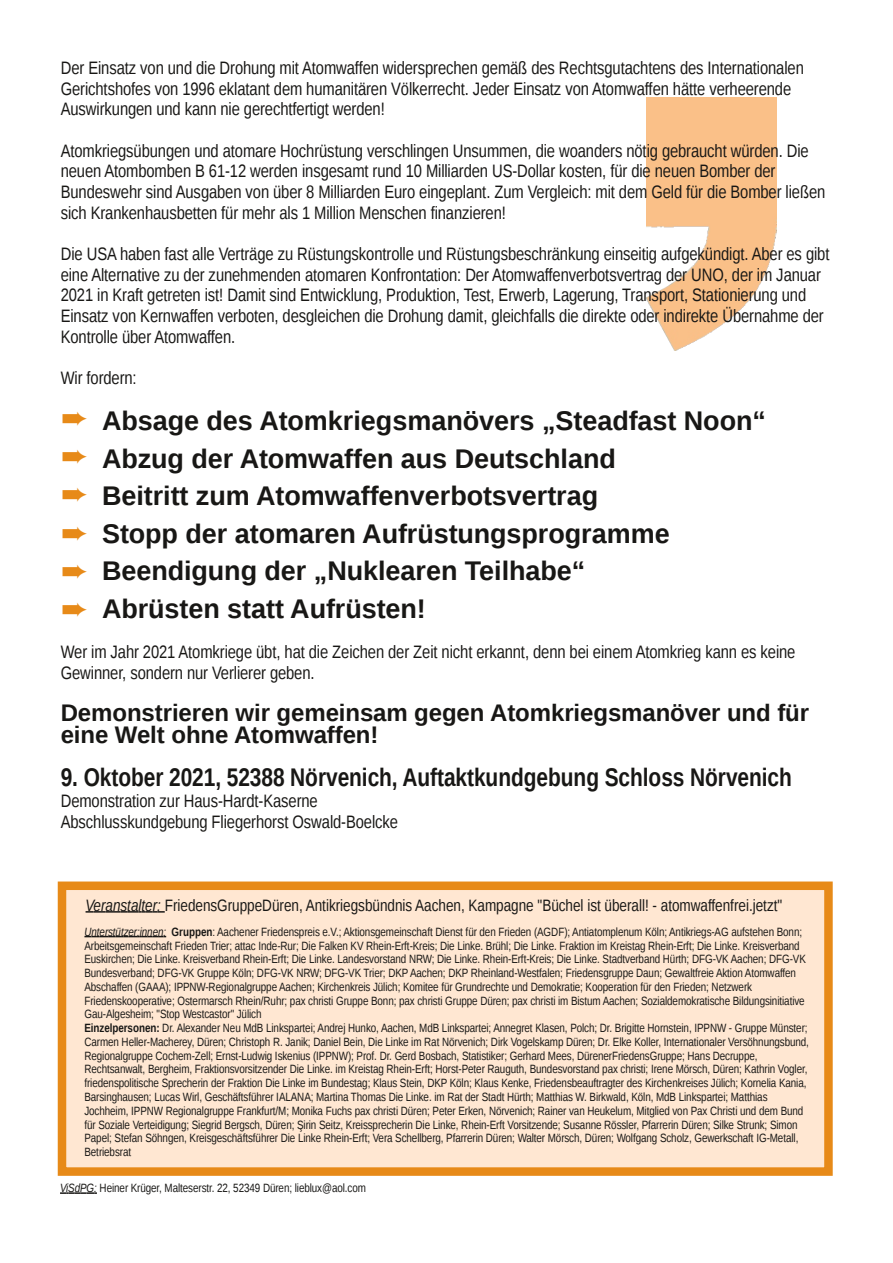
<style>
.page{position:relative;width:893px;height:1263px;background:#fff}
.page>*{position:absolute;margin:0;border:0;box-sizing:border-box;transform-origin:0 0}
.t1{font:33px/38.2px "DejaVu Sans";color:#e78a18;text-align:justify}
.t2{font:700 27px/37.5px "Liberation Sans";color:#181715}
.t3{font:700 25.5px "Liberation Sans Narrow";letter-spacing:-.005em;color:#181715}
.t4{font:700 24px/22.5px "Liberation Sans";letter-spacing:-.005em;color:#181715}
.t5{font:18px/20.7px "Liberation Sans Narrow";letter-spacing:-.005em;color:#181715}
.t6{font:16.5px "Liberation Sans Narrow";color:#181715}
.t7{font:12px/13.8px "Liberation Sans Narrow";letter-spacing:-.005em;color:#181715}
.s1{font-style:italic}
.s2{font-weight:700}
</style>
<div class="page">
<img style="left:646px;top:98px;width:130px;height:252px">
<div style="left:62px;top:886px;width:766px;height:285px;background:#ffe7d2"></div>
<div style="left:58px;top:881px;width:775px;height:295px;border:9px solid #e78a18"></div>
<svg style="left:84px;top:936px;width:82px;height:1px"></svg>
<svg style="left:86px;top:911px;width:79px;height:2px"></svg>
<svg style="left:60px;top:1192px;width:37px;height:2px"></svg>
<p class="t5" style="left:61px;top:57px;width:745px">Der Einsatz von und die Drohung mit Atomwaffen widersprechen gemäß des Rechtsgutachtens des Internationalen<br>Gerichtshofes von 1996 eklatant dem humanitären Völkerrecht. Jeder Einsatz von Atomwaffen hätte verheerende<br>Auswirkungen und kann nie gerechtfertigt werden!</p>
<p class="t5" style="left:61px;top:140px;width:766px">Atomkriegsübungen und atomare Hochrüstung verschlingen Unsummen, die woanders nötig gebraucht würden. Die neuen Atombomben B 61-12 werden insgesamt rund 10 Milliarden US-Dollar kosten, für die neuen Bomber der Bundeswehr sind Ausgaben von über 8 Milliarden Euro eingeplant. Zum Vergleich: mit dem Geld für die Bomber ließen sich Krankenhausbetten für mehr als 1 Million Menschen finanzieren!</p>
<p class="t5" style="left:61px;top:243px;width:770px">Die USA haben fast alle Verträge zu Rüstungskontrolle und Rüstungsbeschränkung einseitig aufgekündigt. Aber es gibt eine Alternative zu der zunehmenden atomaren Konfrontation: Der Atomwaffenverbotsvertrag der UNO, der im Januar 2021 in Kraft getreten ist! Damit sind Entwicklung, Produktion, Test, Erwerb, Lagerung, Transport, Stationierung und Einsatz von Kernwaffen verboten, desgleichen die Drohung damit, gleichfalls die direkte oder indirekte Übernahme der Kontrolle über Atomwaffen.</p>
<h3 class="t5" style="left:61px;top:367px;width:77px">Wir fordern:</h3>
<p class="t2" style="left:102px;top:402px;width:665px">Absage des Atomkriegsmanövers „Steadfast Noon“ Abzug der Atomwaffen aus Deutschland<br>Beitritt zum Atomwaffenverbotsvertrag<br>Stopp der atomaren Aufrüstungsprogramme Beendigung der „Nuklearen Teilhabe“<br>Abrüsten statt Aufrüsten!</p>
<h3 class="t5" style="left:61px;top:641px;width:736px">Wer im Jahr 2021 Atomkriege übt, hat die Zeichen der Zeit nicht erkannt, denn bei einem Atomkrieg kann es keine<br>Gewinner, sondern nur Verlierer geben.</h3>
<h3 class="t4" style="left:61px;top:701px;width:750px">Demonstrieren wir gemeinsam gegen Atomkriegsmanöver und für eine Welt ohne Atomwaffen!</h3>
<h3 class="t3" style="left:61px;top:762px;width:733px">9. Oktober 2021, 52388 Nörvenich, Auftaktkundgebung Schloss Nörvenich</h3>
<h3 class="t5" style="left:61px;top:790px;width:339px">Demonstration zur Haus-Hardt-Kaserne<br>Abschlusskundgebung Fliegerhorst Oswald-Boelcke</h3>
<h1 class="t1" style="left:61px;top:398px;width:29px">➨ ➨ ➨ ➨ ➨ ➨</h1>
<h3 class="t6" style="left:86px;top:895px;width:698px"><span class="s1">Veranstalter:</span> FriedensGruppeDüren, Antikriegsbündnis Aachen, Kampagne "Büchel ist überall! - atomwaffenfrei.jetzt"</h3>
<p class="t7" style="left:84px;top:924px;width:726px"><span class="s1">Unterstützer:innen:</span> <span class="s2">Gruppen</span>: Aachener Friedenspreis e.V.; Aktionsgemeinschaft Dienst für den Frieden (AGDF); Antiatomplenum Köln; Antikriegs-AG aufstehen Bonn; Arbeitsgemeinschaft Frieden Trier; attac Inde-Rur; Die Falken KV Rhein-Erft-Kreis; Die Linke. Brühl; Die Linke. Fraktion im Kreistag Rhein-Erft; Die Linke. Kreisverband Euskirchen; Die Linke. Kreisverband Rhein-Erft; Die Linke. Landesvorstand NRW; Die Linke. Rhein-Erft-Kreis; Die Linke. Stadtverband Hürth; DFG-VK Aachen; DFG-VK Bundesverband; DFG-VK Gruppe Köln; DFG-VK NRW; DFG-VK Trier; DKP Aachen; DKP Rheinland-Westfalen; Friedensgruppe Daun; Gewaltfreie Aktion Atomwaffen Abschaffen (GAAA); IPPNW-Regionalgruppe Aachen; Kirchenkreis Jülich; Komitee für Grundrechte und Demokratie; Kooperation für den Frieden; Netzwerk Friedenskooperative; Ostermarsch Rhein/Ruhr; pax christi Gruppe Bonn; pax christi Gruppe Düren; pax christi im Bistum Aachen; Sozialdemokratische Bildungsinitiative Gau-Algesheim; "Stop Westcastor" Jülich<br><span class="s2">Einzelpersonen:</span> Dr. Alexander Neu MdB Linkspartei; Andrej Hunko, Aachen, MdB Linkspartei; Annegret Klasen, Polch; Dr. Brigitte Hornstein, IPPNW - Gruppe Münster; Carmen Heller-Macherey, Düren; Christoph R. Janik; Daniel Bein, Die Linke im Rat Nörvenich; Dirk Vogelskamp Düren; Dr. Elke Koller, Internationaler Versöhnungsbund, Regionalgruppe Cochem-Zell; Ernst-Ludwig Iskenius (IPPNW); Prof. Dr. Gerd Bosbach, Statistiker; Gerhard Mees, DürenerFriedensGruppe; Hans Decruppe, Rechtsanwalt, Bergheim, Fraktionsvorsitzender Die Linke. im Kreistag Rhein-Erft; Horst-Peter Rauguth, Bundesvorstand pax christi; Irene Mörsch, Düren; Kathrin Vogler, friedenspolitische Sprecherin der Fraktion Die Linke im Bundestag; Klaus Stein, DKP Köln; Klaus Kenke, Friedensbeauftragter des Kirchenkreises Jülich; Kornelia Kania, Barsinghausen; Lucas Wirl, Geschäftsführer IALANA; Martina Thomas Die Linke. im Rat der Stadt Hürth; Matthias W. Birkwald, Köln, MdB Linkspartei; Matthias Jochheim, IPPNW Regionalgruppe Frankfurt/M; Monika Fuchs pax christi Düren; Peter Erken, Nörvenich; Rainer van Heukelum, Mitglied von Pax Christi und dem Bund für Soziale Verteidigung; Siegrid Bergsch, Düren; Şirin Seitz, Kreissprecherin Die Linke, Rhein-Erft Vorsitzende; Susanne Rössler, Pfarrerin Düren; Silke Strunk; Simon Papel; Stefan Söhngen, Kreisgeschäftsführer Die Linke Rhein-Erft; Vera Schellberg, Pfarrerin Düren; Walter Mörsch, Düren; Wolfgang Scholz, Gewerkschaft IG-Metall, Betriebsrat</p>
<p class="t7" style="left:60px;top:1181px;width:307px"><span class="s1">ViSdPG:</span> Heiner Krüger, Malteserstr. 22, 52349 Düren; lieblux@aol.com</p>
</div>
